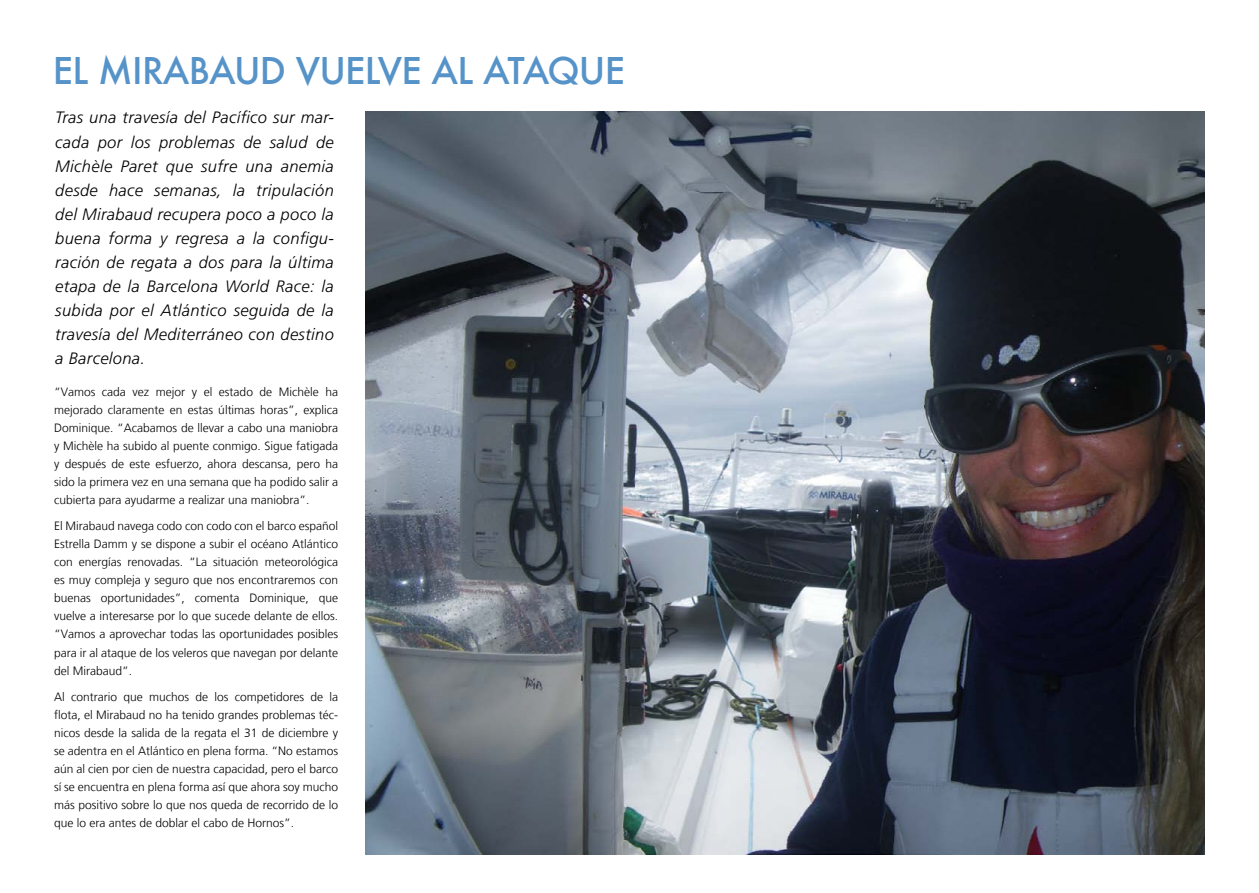
<style>
.page{position:relative;width:1259px;height:893px;background:#fff}
.page>*{position:absolute;margin:0;border:0;box-sizing:border-box;transform-origin:0 0}
.t1{font:500 36px "Futura";letter-spacing:-.02em;color:#5693c9}
.t2{font:italic 300 16.5px/24px "Frutiger";letter-spacing:.02em;color:#000;text-align:justify}
.t3{font:300 12px/18px "Frutiger";color:#000;text-align:justify}
</style>
<div class="page">
<img style="left:366px;top:111px;width:839px;height:744px">
<h1 class="t1" style="left:53px;top:46px;width:568px">EL MIRABAUD VUELVE AL ATAQUE</h1>
<p class="t2" style="left:55px;top:106px;width:280px">Tras una travesía del Pacífico sur mar&shy;cada por los problemas de salud de Michèle Paret que sufre una anemia desde hace semanas, la tripulación del Mirabaud recupera poco a poco la buena forma y regresa a la configu&shy;ración de regata a dos para la última etapa de la Barcelona World Race: la subida por el Atlántico seguida de la travesía del Mediterráneo con destino a Barcelona.</p>
<p class="t3" style="left:54px;top:383px;width:286px">“Vamos cada vez mejor y el estado de Michèle ha mejorado claramente en estas últimas horas”, explica Dominique. “Acabamos de llevar a cabo una maniobra y Michèle ha subido al puente conmigo. Sigue fatigada y después de este esfuerzo, ahora descansa, pero ha sido la primera vez en una semana que ha podido salir a cubierta para ayudarme a realizar una maniobra”.</p>
<p class="t3" style="left:54px;top:517px;width:286px">El Mirabaud navega codo con codo con el barco español Estrella Damm y se dispone a subir el océano Atlántico con energías renovadas. “La situación meteorológica es muy compleja y seguro que nos encontraremos con buenas oportunidades”, comenta Dominique, que vuelve a interesarse por lo que sucede delante de ellos. “Vamos a aprovechar todas las oportunidades posibles para ir al ataque de los veleros que navegan por delante del Mirabaud”.</p>
<p class="t3" style="left:54px;top:688px;width:286px">Al contrario que muchos de los competidores de la flota, el Mirabaud no ha tenido grandes problemas téc&shy;nicos desde la salida de la regata el 31 de diciembre y se adentra en el Atlántico en plena forma. “No estamos aún al cien por cien de nuestra capacidad, pero el barco sí se encuentra en plena forma así que ahora soy mucho más positivo sobre lo que nos queda de recorrido de lo que lo era antes de doblar el cabo de Hornos”.</p>
</div>
